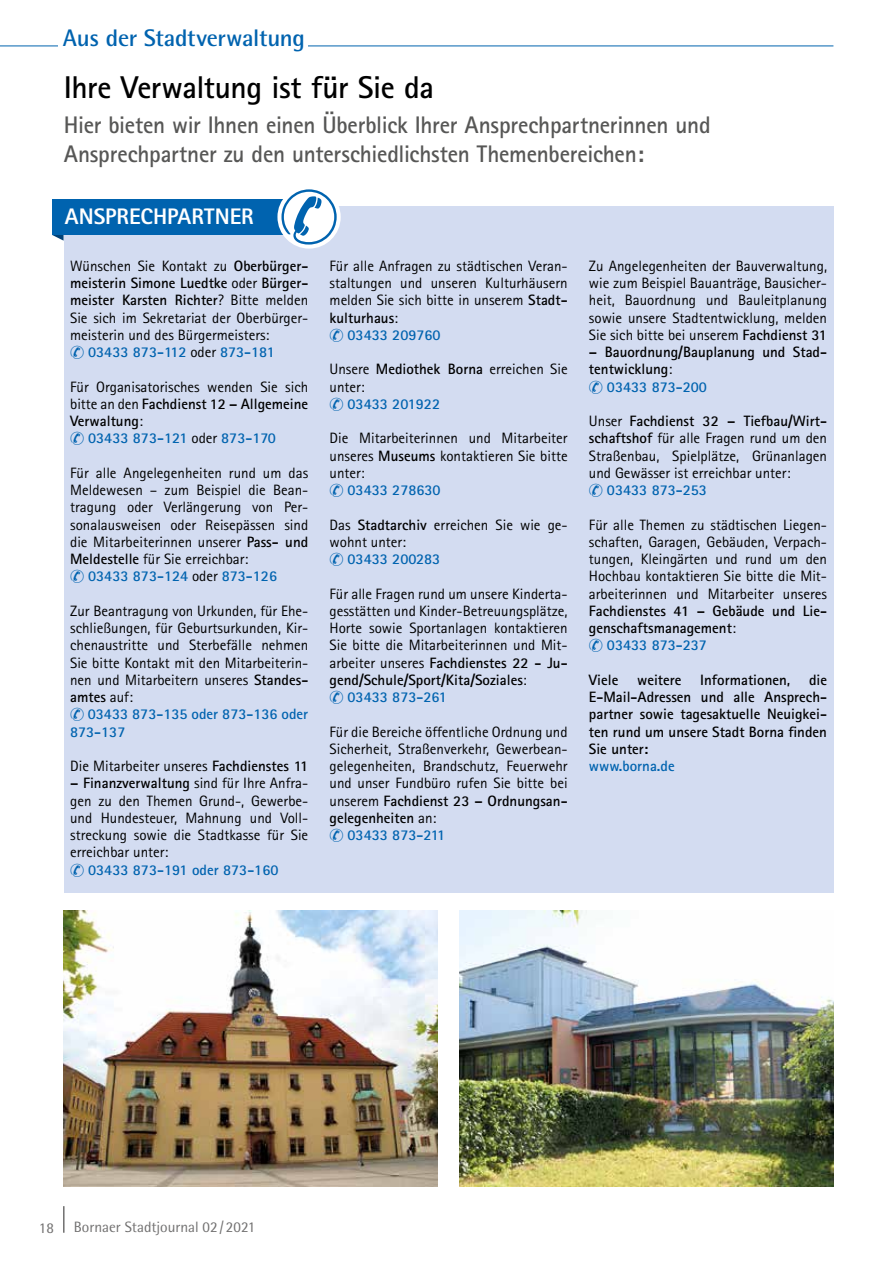
<style>
.page{position:relative;width:893px;height:1263px;background:#fff}
.page>*{position:absolute;margin:0;border:0;box-sizing:border-box;transform-origin:0 0}
.t1{font:700 31.5px "Rotis Sans Serif";letter-spacing:-.015em;color:#000}
.t2{font:700 24px/28.8px "Rotis Sans Serif";letter-spacing:-.01em;color:#575756}
.t3{font:700 24px "Rotis Semi Sans";letter-spacing:-.01em;color:#0063af}
.t4{font:800 22.5px "Rotis Sans Serif";color:#fff}
.t5{font:15px/17.2px "Rotis Sans Serif";color:#000;text-align:justify}
.t6{font:700 15px/17.2px "Rotis Sans Serif";color:#000;text-align:justify}
.t7{font:700 15px/17.2px "Rotis Sans Serif";color:#0063af}
.t8{font:15px "Rotis Semi Sans";color:#706f6f}
.s1{font-weight:700}
.s2{font-weight:400}
.s3{font-weight:400;color:#000}
</style>
<div class="page">
<hr style="left:63px;top:1206px;width:2px;height:27px;background:#706f6f">
<hr style="left:0;top:46px;width:833px;height:1px;background:#0063af">
<div style="left:59px;top:28px;width:249px;height:27px;background:#fff"></div>
<div style="left:64px;top:206px;width:769px;height:686px;background:#d3dcf1"></div>
<svg style="left:52px;top:235px;width:12px;height:6px"></svg>
<div style="left:52px;top:199px;width:272px;height:36px;background:#0063af"></div>
<div style="left:277px;top:185px;width:64px;height:64px;background:#fff;border-radius:50%"></div>
<svg style="left:281px;top:189px;width:56px;height:56px"></svg>
<img style="left:459px;top:910px;width:374px;height:276px">
<img style="left:64px;top:910px;width:374px;height:276px">
<h2 class="t3" style="left:63px;top:23px;width:244px">Aus der Stadtverwaltung</h2>
<h1 class="t1" style="left:64px;top:68px;width:372px">Ihre Verwaltung ist für Sie da</h1>
<h2 class="t2" style="left:64px;top:110px;width:648px">Hier bieten wir Ihnen einen Überblick Ihrer Ansprechpartnerinnen und<br>Ansprechpartner zu den unterschiedlichsten Themenbereichen:</h2>
<h3 class="t4" style="left:65px;top:202px;width:190px">ANSPRECHPARTNER</h3>
<p class="t5" style="left:70px;top:257px;width:240px">Wünschen Sie Kontakt zu <span class="s1">Oberbürger-</span></p>
<p class="t6" style="left:70px;top:274px;width:240px">meisterin Simone Luedtke <span class="s2">oder</span> Bürger-</p>
<p class="t6" style="left:70px;top:291px;width:240px">meister Karsten Richter<span class="s2">? Bitte melden</span></p>
<p class="t5" style="left:70px;top:309px;width:240px">Sie sich im Sekretariat der Oberbürger-</p>
<p class="t5" style="left:70px;top:326px;width:201px">meisterin und des Bürgermeisters:</p>
<p class="t7" style="left:88px;top:343px;width:188px">03433 873-112 <span class="s3">oder</span> 873-181</p>
<p class="t5" style="left:70px;top:378px;width:240px">Für Organisatorisches wenden Sie sich</p>
<p class="t6" style="left:70px;top:395px;width:240px"><span class="s2">bitte an den</span> Fachdienst 12 – Allgemeine</p>
<p class="t6" style="left:70px;top:412px;width:74px">Verwaltung<span class="s2">:</span></p>
<p class="t7" style="left:88px;top:429px;width:189px">03433 873-121 <span class="s3">oder</span> 873-170</p>
<p class="t5" style="left:70px;top:464px;width:240px">Für alle Angelegenheiten rund um das</p>
<p class="t5" style="left:70px;top:481px;width:240px">Meldewesen – zum Beispiel die Bean-</p>
<p class="t5" style="left:70px;top:498px;width:240px">tragung oder Verlängerung von Per-</p>
<p class="t5" style="left:70px;top:516px;width:240px">sonalausweisen oder Reisepässen sind</p>
<p class="t5" style="left:70px;top:533px;width:240px">die Mitarbeiterinnen unserer <span class="s1">Pass- und</span></p>
<p class="t5" style="left:70px;top:550px;width:180px"><span class="s1">Meldestelle</span> für Sie erreichbar:</p>
<p class="t7" style="left:88px;top:567px;width:190px">03433 873-124 <span class="s3">oder</span> 873-126</p>
<p class="t5" style="left:70px;top:602px;width:240px">Zur Beantragung von Urkunden, für Ehe&shy;schließungen, für Geburtsurkunden, Kir&shy;chenaustritte und Sterbefälle nehmen Sie bitte Kontakt mit den Mitarbeiterin&shy;nen und Mitarbeitern unseres <span class="s1">Standes&shy;amtes</span> auf:</p>
<p class="t7" style="left:70px;top:705px;width:240px;text-indent:18px">03433 873-135 oder 873-136 oder<br>873-137</p>
<p class="t5" style="left:70px;top:757px;width:240px">Die Mitarbeiter unseres <span class="s1">Fachdienstes 11</span></p>
<p class="t5" style="left:70px;top:774px;width:240px"><span class="s1">– Finanzverwaltung</span> sind für Ihre Anfra&shy;gen zu den Themen Grund-, Gewerbe&shy;und Hundesteuer, Mahnung und Voll&shy;streckung sowie die Stadtkasse für Sie erreichbar unter:</p>
<p class="t7" style="left:88px;top:861px;width:192px">03433 873-191 oder 873-160</p>
<p class="t5" style="left:330px;top:257px;width:240px">Für alle Anfragen zu städtischen Veran-</p>
<p class="t5" style="left:330px;top:274px;width:240px">staltungen und unseren Kulturhäusern</p>
<p class="t5" style="left:330px;top:291px;width:240px">melden Sie sich bitte in unserem <span class="s1">Stadt-</span></p>
<p class="t6" style="left:330px;top:309px;width:70px">kulturhaus<span class="s2">:</span></p>
<p class="t7" style="left:348px;top:326px;width:95px">03433 209760</p>
<p class="t5" style="left:330px;top:360px;width:240px">Unsere <span class="s1">Mediothek Borna</span> erreichen Sie unter:</p>
<p class="t7" style="left:348px;top:395px;width:94px">03433 201922</p>
<p class="t5" style="left:330px;top:429px;width:240px">Die Mitarbeiterinnen und Mitarbeiter unseres <span class="s1">Museums</span> kontaktieren Sie bitte unter:</p>
<p class="t7" style="left:348px;top:481px;width:95px">03433 278630</p>
<p class="t5" style="left:330px;top:516px;width:240px">Das <span class="s1">Stadtarchiv</span> erreichen Sie wie ge&shy;wohnt unter:</p>
<p class="t7" style="left:348px;top:550px;width:94px">03433 200283</p>
<p class="t5" style="left:330px;top:585px;width:240px">Für alle Fragen rund um unsere Kinderta-</p>
<p class="t5" style="left:330px;top:602px;width:240px">gesstätten und Kinder-Betreuungsplätze,</p>
<p class="t5" style="left:330px;top:619px;width:240px">Horte sowie Sportanlagen kontaktieren</p>
<p class="t5" style="left:330px;top:636px;width:240px">Sie bitte die Mitarbeiterinnen und Mit-</p>
<p class="t6" style="left:330px;top:654px;width:240px"><span class="s2">arbeiter unseres</span> Fachdienstes 22 - Ju-</p>
<p class="t6" style="left:330px;top:671px;width:199px">gend/Schule/Sport/Kita/Soziales<span class="s2">:</span></p>
<p class="t7" style="left:348px;top:688px;width:101px">03433 873-261</p>
<p class="t5" style="left:330px;top:723px;width:240px">Für die Bereiche öffentliche Ordnung und</p>
<p class="t5" style="left:330px;top:740px;width:240px">Sicherheit, Straßenverkehr, Gewerbean-</p>
<p class="t5" style="left:330px;top:757px;width:240px">gelegenheiten, Brandschutz, Feuerwehr</p>
<p class="t5" style="left:330px;top:774px;width:240px">und unser Fundbüro rufen Sie bitte bei</p>
<p class="t6" style="left:330px;top:792px;width:240px"><span class="s2">unserem</span> Fachdienst 23 – Ordnungsan-</p>
<p class="t6" style="left:330px;top:809px;width:108px">gelegenheiten <span class="s2">an:</span></p>
<p class="t7" style="left:348px;top:826px;width:99px">03433 873-211</p>
<p class="t5" style="left:589px;top:257px;width:240px">Zu Angelegenheiten der Bauverwaltung, wie zum Beispiel Bauanträge, Bausicher&shy;heit, Bauordnung und Bauleitplanung sowie unsere Stadtentwicklung, melden Sie sich bitte bei unserem <span class="s1">Fachdienst 31</span></p>
<p class="t6" style="left:589px;top:343px;width:240px">– Bauordnung/Bauplanung und Stad-</p>
<p class="t6" style="left:589px;top:360px;width:85px">tentwicklung<span class="s2">:</span></p>
<p class="t7" style="left:607px;top:378px;width:101px">03433 873-200</p>
<p class="t5" style="left:589px;top:412px;width:240px">Unser <span class="s1">Fachdienst 32 – Tiefbau/Wirt&shy;schaftshof</span> für alle Fragen rund um den Straßenbau, Spielplätze, Grünanlagen und Gewässer ist erreichbar unter:</p>
<p class="t7" style="left:607px;top:481px;width:101px">03433 873-253</p>
<p class="t5" style="left:589px;top:516px;width:240px">Für alle Themen zu städtischen Liegen&shy;schaften, Garagen, Gebäuden, Verpach&shy;tungen, Kleingärten und rund um den Hochbau kontaktieren Sie bitte die Mit&shy;arbeiterinnen und Mitarbeiter unseres</p>
<p class="t6" style="left:589px;top:602px;width:240px">Fachdienstes 41 – Gebäude und Lie-</p>
<p class="t6" style="left:589px;top:619px;width:148px">genschaftsmanagement<span class="s2">:</span></p>
<p class="t7" style="left:607px;top:636px;width:101px">03433 873-237</p>
<p class="t6" style="left:589px;top:671px;width:240px">Viele weitere Informationen, die E-Mail-Adressen und alle Ansprech&shy;partner sowie tagesaktuelle Neuigkei&shy;ten rund um unsere Stadt Borna finden Sie unter:</p>
<p class="t7" style="left:589px;top:757px;width:87px">www.borna.de</p>
<p class="t8" style="left:39px;top:1219px;width:17px">18</p>
<p class="t8" style="left:74px;top:1218px;width:183px">Bornaer Stadtjournal 02/2021</p>
</div>
